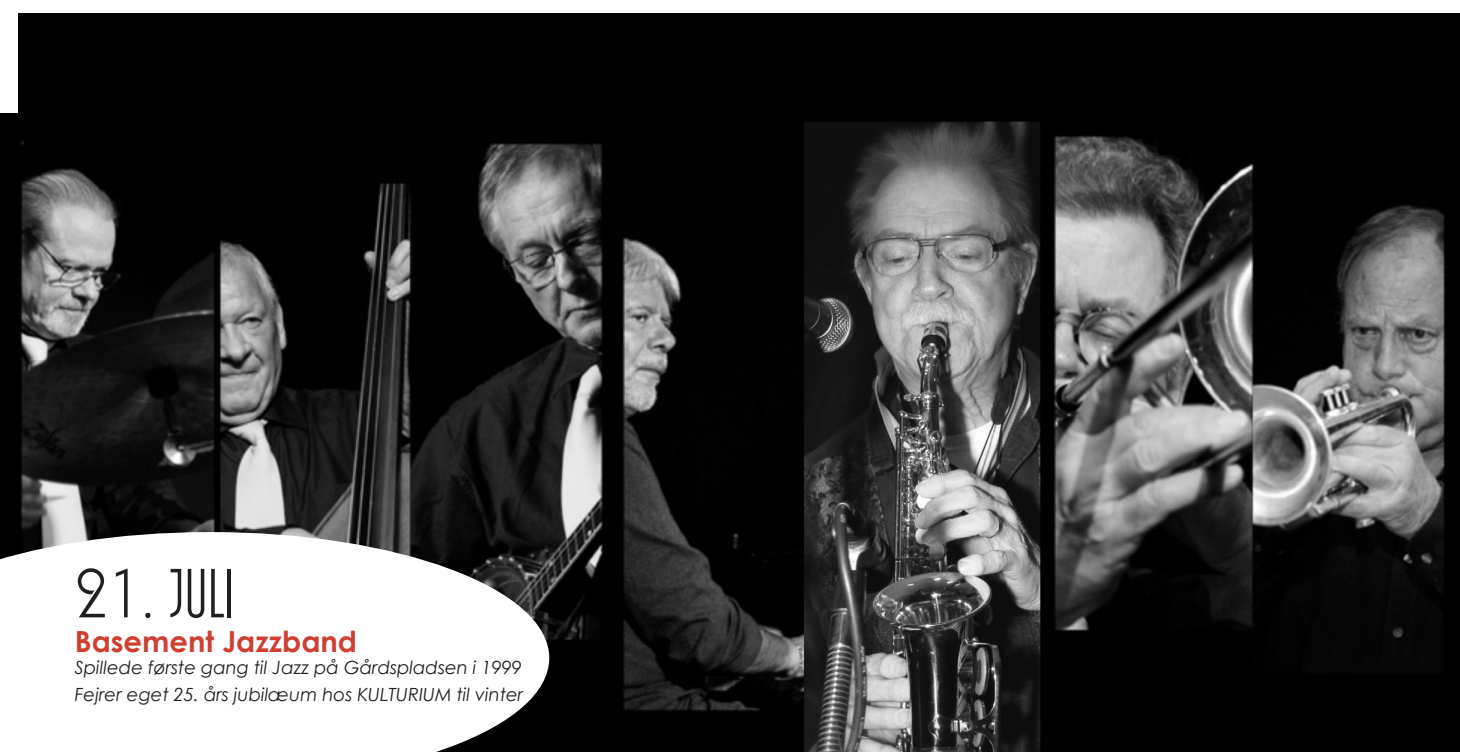
<style>
.page{position:relative;width:1460px;height:752px;background:#fff}
.page>*{position:absolute;margin:0;border:0;box-sizing:border-box;transform-origin:0 0}
.t1{font:72.5px "ARBONNIE";color:#231f20}
.t2{font:700 29px "Century Gothic";color:#cf4032}
.t3{font:italic 18.25px "Century Gothic";color:#231f20}
</style>
<div class="page">
<img style="left:0;top:113px;width:1460px;height:638px">
<svg style="left:0;top:531px;width:549px;height:220px"></svg>
<div style="left:18px;top:13px;width:1442px;height:103px;background:#000001"></div>
<p class="t1" style="left:75px;top:556px;width:161px">21. Juli</p>
<p class="t2" style="left:75px;top:619px;width:284px">Basement Jazzband</p>
<p class="t3" style="left:75px;top:654px;width:448px">Spillede første gang til Jazz på Gårdspladsen i 1999</p>
<p class="t3" style="left:75px;top:681px;width:450px">Fejrer eget 25. års jubilæum hos KULTURIUM til vinter</p>
</div>
